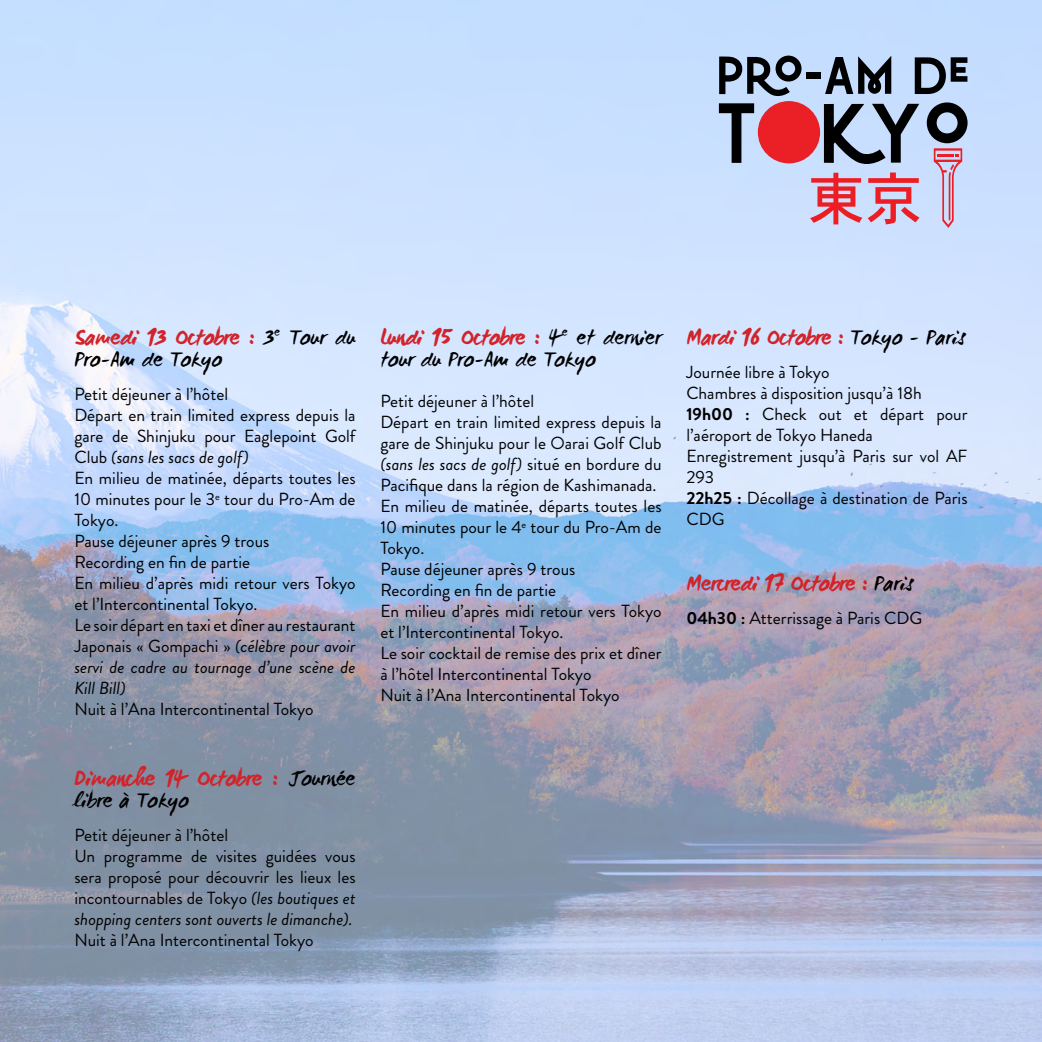
<style>
.page{position:relative;width:1042px;height:1042px;background:#fff}
.page>*{position:absolute;margin:0;border:0;box-sizing:border-box;transform-origin:0 0}
.t1{font:123.2px "Quirk";color:#000}
.t2{font:78.4px "Quirk";color:#000}
.t3{font:57.57px "Osaka";color:#ed1d24}
.jours_programme{font:700 22.75px/22.8px "WC Mano Negra Bta";color:#d2232a}
.jours_programme-2{font:22.75px/22.8px "WC Mano Negra Bta";color:#000}
.textes_programme{font:17.5px/21px "Brandon Grotesque";color:#000}
.textes_programme-2{font:italic 17.5px/21px "Brandon Grotesque";color:#000;text-align:justify}
.s1{font-weight:700;color:#d2232a}
.s2{font-style:italic}
.s3{font-style:normal}
.s4{font-weight:400;color:#000}
.s5{font-weight:700}
</style>
<div class="page">
<img style="left:0;top:0;width:1042px;height:1042px">
<svg style="left:934px;top:148px;width:28px;height:80px"></svg>
<div style="left:758px;top:101px;width:62px;height:62px;background:#eb2027;border-radius:50%"></div>
<p class="t2" style="left:717px;top:36px;width:255px">Pro-Am de</p>
<p class="t1" style="left:715px;top:71px;width:258px">TOkyo</p>
<p class="t3" style="left:807px;top:161px;width:116px">東京</p>
<p class="jours_programme-2" style="left:74px;top:323px;width:283px"><span class="s1">Samedi 13 Octobre :</span> 3<sup>e</sup> Tour du<br>Pro-Am de Tokyo</p>
<p class="textes_programme" style="left:74px;top:384px;width:155px">Petit déjeuner à l’hôtel</p>
<p class="textes_programme" style="left:74px;top:405px;width:283px;text-align:justify">Départ en train limited express depuis la gare de Shinjuku pour Eaglepoint Golf Club <span class="s2">(sans les sacs de golf)</span></p>
<p class="textes_programme" style="left:74px;top:468px;width:283px;text-align:justify">En milieu de matinée, départs toutes les 10 minutes pour le 3<sup>e</sup> tour du Pro-Am de Tokyo.</p>
<p class="textes_programme" style="left:74px;top:531px;width:196px">Pause déjeuner après 9 trous</p>
<p class="textes_programme" style="left:74px;top:552px;width:177px">Recording en fin de partie</p>
<p class="textes_programme" style="left:74px;top:573px;width:283px">En milieu d’après midi retour vers Tokyo et l’Intercontinental Tokyo.</p>
<p class="textes_programme-2" style="left:74px;top:615px;width:283px"><span class="s3">Le soir départ en taxi et dîner au restaurant Japonais « Gompachi »</span> (célèbre pour avoir servi de cadre au tournage d’une scène de Kill Bill)</p>
<p class="textes_programme" style="left:74px;top:699px;width:241px">Nuit à l’Ana Intercontinental Tokyo</p>
<p class="jours_programme" style="left:74px;top:764px;width:283px">Dimanche 14 Octobre : <span class="s4">Journée libre à Tokyo</span></p>
<p class="textes_programme" style="left:74px;top:825px;width:155px">Petit déjeuner à l’hôtel</p>
<p class="textes_programme" style="left:74px;top:846px;width:283px;text-align:justify">Un programme de visites guidées vous sera proposé pour découvrir les lieux les incontournables de Tokyo <span class="s2">(les boutiques et shopping centers sont ouverts le dimanche).</span></p>
<p class="textes_programme" style="left:74px;top:930px;width:241px">Nuit à l’Ana Intercontinental Tokyo</p>
<p class="jours_programme-2" style="left:380px;top:323px;width:283px"><span class="s1">Lundi 15 Octobre :</span> 4<sup>e</sup> et dernier tour du Pro-Am de Tokyo</p>
<p class="textes_programme" style="left:380px;top:391px;width:155px">Petit déjeuner à l’hôtel</p>
<p class="textes_programme" style="left:380px;top:412px;width:283px;text-align:justify">Départ en train limited express depuis la gare de Shinjuku pour le Oarai Golf Club <span class="s2">(sans les sacs de golf)</span> situé en bordure du Pacifique dans la région de Kashimanada.</p>
<p class="textes_programme" style="left:380px;top:496px;width:283px;text-align:justify">En milieu de matinée, départs toutes les 10 minutes pour le 4<sup>e</sup> tour du Pro-Am de Tokyo.</p>
<p class="textes_programme" style="left:380px;top:559px;width:196px">Pause déjeuner après 9 trous</p>
<p class="textes_programme" style="left:380px;top:580px;width:177px">Recording en fin de partie</p>
<p class="textes_programme" style="left:380px;top:601px;width:283px">En milieu d’après midi retour vers Tokyo et l’Intercontinental Tokyo.</p>
<p class="textes_programme" style="left:380px;top:643px;width:283px">Le soir cocktail de remise des prix et dîner à l’hôtel Intercontinental Tokyo</p>
<p class="textes_programme" style="left:380px;top:685px;width:241px">Nuit à l’Ana Intercontinental Tokyo</p>
<p class="jours_programme" style="left:686px;top:323px;width:281px">Mardi 16 Octobre : <span class="s4">Tokyo - Paris</span></p>
<p class="textes_programme" style="left:686px;top:361px;width:145px">Journée libre à Tokyo</p>
<p class="textes_programme" style="left:686px;top:382px;width:237px">Chambres à disposition jusqu’à 18h</p>
<p class="textes_programme" style="left:686px;top:403px;width:283px"><span class="s5">19h00 :</span> Check out et départ pour l’aéroport de Tokyo Haneda</p>
<p class="textes_programme" style="left:686px;top:445px;width:283px">Enregistrement jusqu’à Paris sur vol AF<br>293</p>
<p class="textes_programme" style="left:686px;top:487px;width:283px"><span class="s5">22h25 :</span> Décollage à destination de Paris<br>CDG</p>
<p class="jours_programme" style="left:686px;top:570px;width:229px">Mercredi 17 Octobre : <span class="s4">Paris</span></p>
<p class="textes_programme" style="left:686px;top:608px;width:237px"><span class="s5">04h30 :</span> Atterrissage à Paris CDG</p>
</div>
